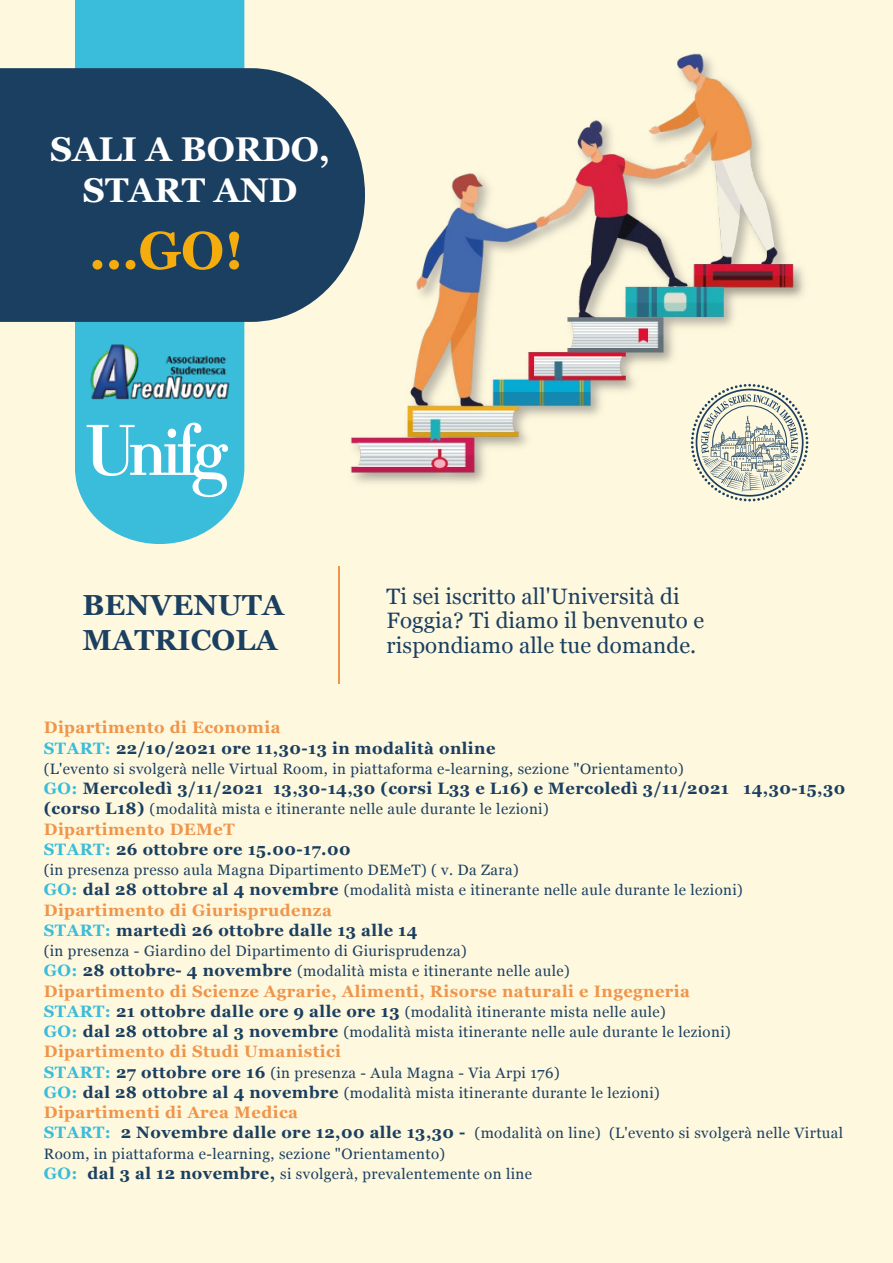
<style>
.page{position:relative;width:893px;height:1263px;background:#fef8de}
.page>*{position:absolute;margin:0;border:0;box-sizing:border-box;transform-origin:0 0}
.t1{font:700 52.65px "Georgia";color:#f5ac0e}
.t2{font:700 34.35px/41.2px "Georgia";color:#fff;text-align:center}
.t3{font:700 28.95px/34.8px "Georgia";letter-spacing:.005em;color:#1b3f60}
.t4{font:22.35px/24.5px "Georgia";letter-spacing:.005em;color:#1b3f60}
.t5{font:700 16.5px/20.2px "Georgia";letter-spacing:.025em;color:#1b3f60}
.t6{font:700 16.5px "Georgia";letter-spacing:.025em;color:#ef954b}
.t7{font:15px/20.2px "Georgia";letter-spacing:.025em;color:#1b3f60}
.s1{color:#ef954b}
.s2{color:#3abcdb}
.s3{font-weight:700;font-size:16.5px}
.s4{font-weight:700;font-size:16.5px;color:#3abcdb}
</style>
<div class="page">
<img style="left:350px;top:53px;width:459px;height:449px">
<svg style="left:75px;top:0;width:169px;height:544px;background:#4cc1db"></svg>
<svg style="left:0;top:68px;width:365px;height:254px;background:#2a4b68"></svg>
<hr style="left:338px;top:567px;width:2px;height:117px;background:#ef954b">
<svg style="left:87px;top:423px;width:141px;height:74px;background:#6ccde4"></svg>
<svg style="left:691px;top:384px;width:117px;height:117px"></svg>
<img style="left:85px;top:343px;width:149px;height:57px">
<h2 class="t2" style="left:50px;top:127px;width:282px">SALI A BORDO,<br>START AND</h2>
<h1 class="t1" style="left:89px;top:211px;width:157px">…GO!</h1>
<h3 class="t3" style="left:82px;top:586px;width:203px">BENVENUTA<br>MATRICOLA</h3>
<h3 class="t4" style="left:387px;top:583px;width:319px">Ti sei iscritto all'Università di<br>Foggia? Ti diamo il benvenuto e rispondiamo alle tue domande.</h3>
<p class="t5" style="left:44px;top:717px;width:453px"><span class="s1">Dipartimento di Economia<br></span><span class="s2">START:</span> 22/10/2021 ore 11,30-13 in modalità online</p>
<p class="t7" style="left:44px;top:758px;width:641px">(L'evento si svolgerà nelle Virtual Room, in piattaforma e-learning, sezione "Orientamento)</p>
<p class="t5" style="left:44px;top:777px;width:803px"><span class="s2">GO:</span> Mercoledì 3/11/2021 13,30-14,30 (corsi L33 e L16) e Mercoledì 3/11/2021 14,30-15,30</p>
<p class="t7" style="left:44px;top:798px;width:506px"><span class="s3">(corso L18)</span> (modalità mista e itinerante nelle aule durante le lezioni)</p>
<p class="t5" style="left:44px;top:818px;width:308px"><span class="s1">Dipartimento DEMeT<br></span><span class="s2">START:</span> 26 ottobre ore 15.00-17.00</p>
<p class="t7" style="left:44px;top:859px;width:700px">(in presenza presso aula Magna Dipartimento DEMeT) ( v. Da Zara)<br><span class="s4">GO:</span> <span class="s3">dal 28 ottobre al 4 novembre</span> (modalità mista e itinerante nelle aule durante le lezioni)</p>
<p class="t5" style="left:44px;top:899px;width:375px"><span class="s1">Dipartimento di Giurisprudenza<br></span><span class="s2">START:</span> martedì 26 ottobre dalle 13 alle 14</p>
<p class="t7" style="left:44px;top:940px;width:527px">(in presenza - Giardino del Dipartimento di Giurisprudenza)<br><span class="s4">GO:</span> <span class="s3">28 ottobre- 4 novembre</span> (modalità mista e itinerante nelle aule)</p>
<p class="t6" style="left:44px;top:978px;width:648px">Dipartimento di Scienze Agrarie, Alimenti, Risorse naturali e Ingegneria</p>
<p class="t7" style="left:44px;top:1001px;width:688px"><span class="s4">START:</span> <span class="s3">21 ottobre dalle ore 9 alle ore 13</span> (modalità itinerante mista nelle aule)<br><span class="s4">GO:</span> <span class="s3">dal 28 ottobre al 3 novembre</span> (modalità mista itinerante nelle aule durante le lezioni)</p>
<p class="t6" style="left:44px;top:1039px;width:299px">Dipartimento di Studi Umanistici</p>
<p class="t7" style="left:44px;top:1062px;width:617px"><span class="s4">START:</span> <span class="s3">27 ottobre ore 16</span> (in presenza - Aula Magna - Via Arpi 176)<br><span class="s4">GO:</span> <span class="s3">dal 28 ottobre al 4 novembre</span> (modalità mista itinerante durante le lezioni)</p>
<p class="t6" style="left:44px;top:1100px;width:256px">Dipartimenti di Area Medica</p>
<p class="t7" style="left:44px;top:1122px;width:801px"><span class="s4">START:</span> <span class="s3">2 Novembre dalle ore 12,00 alle 13,30 -</span> (modalità on line) (L'evento si svolgerà nelle Virtual<br>Room, in piattaforma e-learning, sezione "Orientamento)<br><span class="s4">GO:</span> <span class="s3">dal 3 al 12 novembre,</span> si svolgerà, prevalentemente on line</p>
</div>
